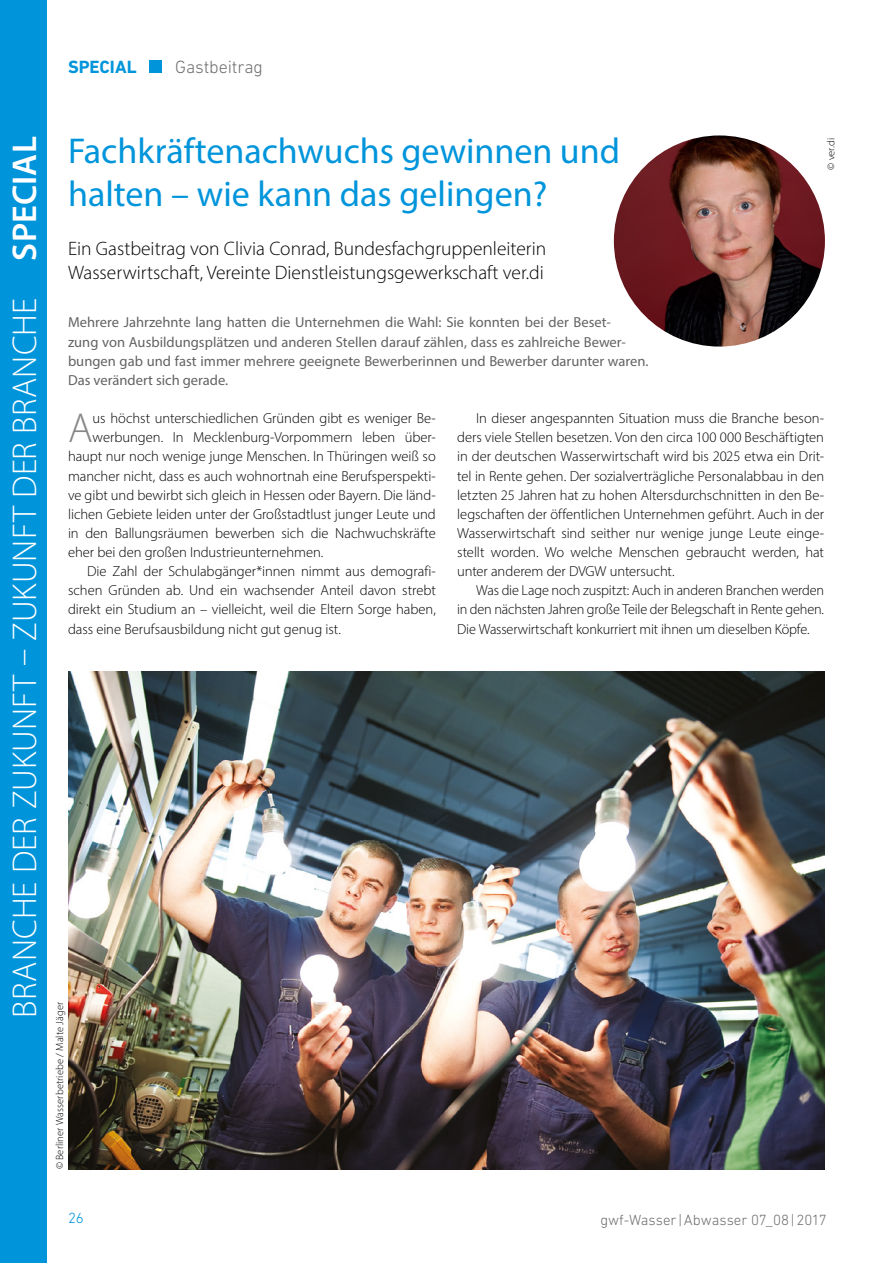
<style>
.page{position:relative;width:893px;height:1263px;background:#fff}
.page>*{position:absolute;margin:0;border:0;box-sizing:border-box;transform-origin:0 0}
.WA_Fließtext_Initial{font:300 42.15px "Myriad Pro";color:#878787}
.WA_Headline_Fokus{font:36px/43.2px "Myriad Pro";color:#0095db}
.t1{font:300 34.5px "Myriad Pro";letter-spacing:.005em;color:#fff}
.WA_Headline_J_2{font:300 19.5px/23.4px "Myriad Pro";color:#000}
.Rubrik_2{font:300 18px "DIN Next LT Pro";letter-spacing:-.01em;color:#706f6f}
.Rubrik_2-2{font:700 18px "DIN Next LT Pro";color:#0095db}
.t2{font:300 15px "DIN Next LT Pro";color:#706f6f}
.t3{font:300 15px "DIN Next LT Pro";color:#0095db}
.WA_Fließtext_Einzug{font:300 14.55px/19.2px "Myriad Pro";letter-spacing:-.005em;color:#000;text-align:justify}
.WA_Fließtext_Initial-2{font:300 14.55px "Myriad Pro";letter-spacing:-.005em;color:#000}
.WA_Fokus_Abstract{font:14.55px/19.2px "Myriad Pro";color:#646363}
.WA_BU{font:300 10.5px "Myriad Pro";letter-spacing:.01em;color:#000}
.s1{font-weight:600}
</style>
<div class="page">
<div style="left:150px;top:60px;width:12px;height:13px;background:#0095db"></div>
<div style="left:0;top:0;width:47px;height:1263px;background:#0095db"></div>
<img style="left:68px;top:672px;width:757px;height:497px">
<img style="left:614px;top:135px;width:211px;height:212px;border-radius:106px">
<p class="Rubrik_2-2" style="left:68px;top:56px;width:70px">SPECIAL</p>
<p class="Rubrik_2" style="left:175px;top:57px;width:89px">Gastbeitrag</p>
<h3 class="t1" style="left:4px;top:1017px;width:882px;rotate:-90deg">BRANCHE DER ZUKUNFT – ZUKUNFT DER BRANCHE <span class="s1">SPECIAL</span></h3>
<p class="WA_Headline_Fokus" style="left:68px;top:129px;width:553px">Fachkräftenachwuchs gewinnen und halten – wie kann das gelingen?</p>
<p class="WA_BU" style="left:825px;top:170px;width:34px;rotate:-90deg">© ver.di</p>
<p class="WA_Headline_J_2" style="left:68px;top:237px;width:480px">Ein Gastbeitrag von Clivia Conrad, Bundesfachgruppenleiterin<br>Wasserwirtschaft, Vereinte Dienstleistungsgewerkschaft ver.di</p>
<p class="WA_Fokus_Abstract" style="left:68px;top:313px;width:582px">Mehrere Jahrzehnte lang hatten die Unternehmen die Wahl: Sie konnten bei der Beset-<br>zung von Ausbildungsplätzen und anderen Stellen darauf zählen, dass es zahlreiche Bewer&shy;bungen gab und fast immer mehrere geeignete Bewerberinnen und Bewerber darunter waren.<br>Das verändert sich gerade.</p>
<p class="WA_Fließtext_Initial" style="left:68px;top:403px;width:26px">A</p>
<p class="WA_Fließtext_Initial-2" style="left:93px;top:409px;width:345px">us höchst unterschiedlichen Gründen gibt es weniger Be-</p>
<p class="WA_Fließtext_Einzug" style="left:457px;top:408px;width:368px;text-indent:19px">In dieser angespannten Situation muss die Branche beson&shy;ders viele Stellen besetzen. Von den circa 100 000 Beschäftigten in der deutschen Wasserwirtschaft wird bis 2025 etwa ein Drit&shy;tel in Rente gehen. Der sozialverträgliche Personalabbau in den letzten 25 Jahren hat zu hohen Altersdurchschnitten in den Be&shy;legschaften der öffentlichen Unternehmen geführt. Auch in der Wasserwirtschaft sind seither nur wenige junge Leute einge&shy;stellt worden. Wo welche Menschen gebraucht werden, hat unter anderem der DVGW untersucht.</p>
<p class="WA_Fließtext_Einzug" style="left:457px;top:581px;width:368px;text-indent:19px">Was die Lage noch zuspitzt: Auch in anderen Branchen werden in den nächsten Jahren große Teile der Belegschaft in Rente gehen.<br>Die Wasserwirtschaft konkurriert mit ihnen um dieselben Köpfe.</p>
<p class="WA_Fließtext_Initial-2" style="left:93px;top:429px;width:345px">werbungen. In Mecklenburg-Vorpommern leben über-</p>
<p class="WA_Fließtext_Initial-2" style="left:68px;top:448px;width:369px">haupt nur noch wenige junge Menschen. In Thüringen weiß so</p>
<p class="WA_Fließtext_Initial-2" style="left:68px;top:467px;width:369px">mancher nicht, dass es auch wohnortnah eine Berufsperspekti-</p>
<p class="WA_Fließtext_Initial-2" style="left:68px;top:486px;width:369px">ve gibt und bewirbt sich gleich in Hessen oder Bayern. Die länd-</p>
<p class="WA_Fließtext_Initial-2" style="left:68px;top:505px;width:369px">lichen Gebiete leiden unter der Großstadtlust junger Leute und</p>
<p class="WA_Fließtext_Initial-2" style="left:68px;top:524px;width:369px">in den Ballungsräumen bewerben sich die Nachwuchskräfte</p>
<p class="WA_Fließtext_Initial-2" style="left:68px;top:543px;width:257px">eher bei den großen Industrieunternehmen.</p>
<p class="WA_Fließtext_Einzug" style="left:68px;top:562px;width:369px;text-indent:19px">Die Zahl der Schulabgänger*innen nimmt aus demografi&shy;schen Gründen ab. Und ein wachsender Anteil davon strebt direkt ein Studium an – vielleicht, weil die Eltern Sorge haben, dass eine Berufsausbildung nicht gut genug ist.</p>
<p class="WA_BU" style="left:53px;top:1169px;width:169px;rotate:-90deg">© Berliner Wasserbetriebe / Malte Jäger</p>
<p class="t3" style="left:68px;top:1209px;width:17px">26</p>
<p class="t2" style="left:600px;top:1211px;width:228px">gwf-Wasser|Abwasser 07_08|2017</p>
</div>
